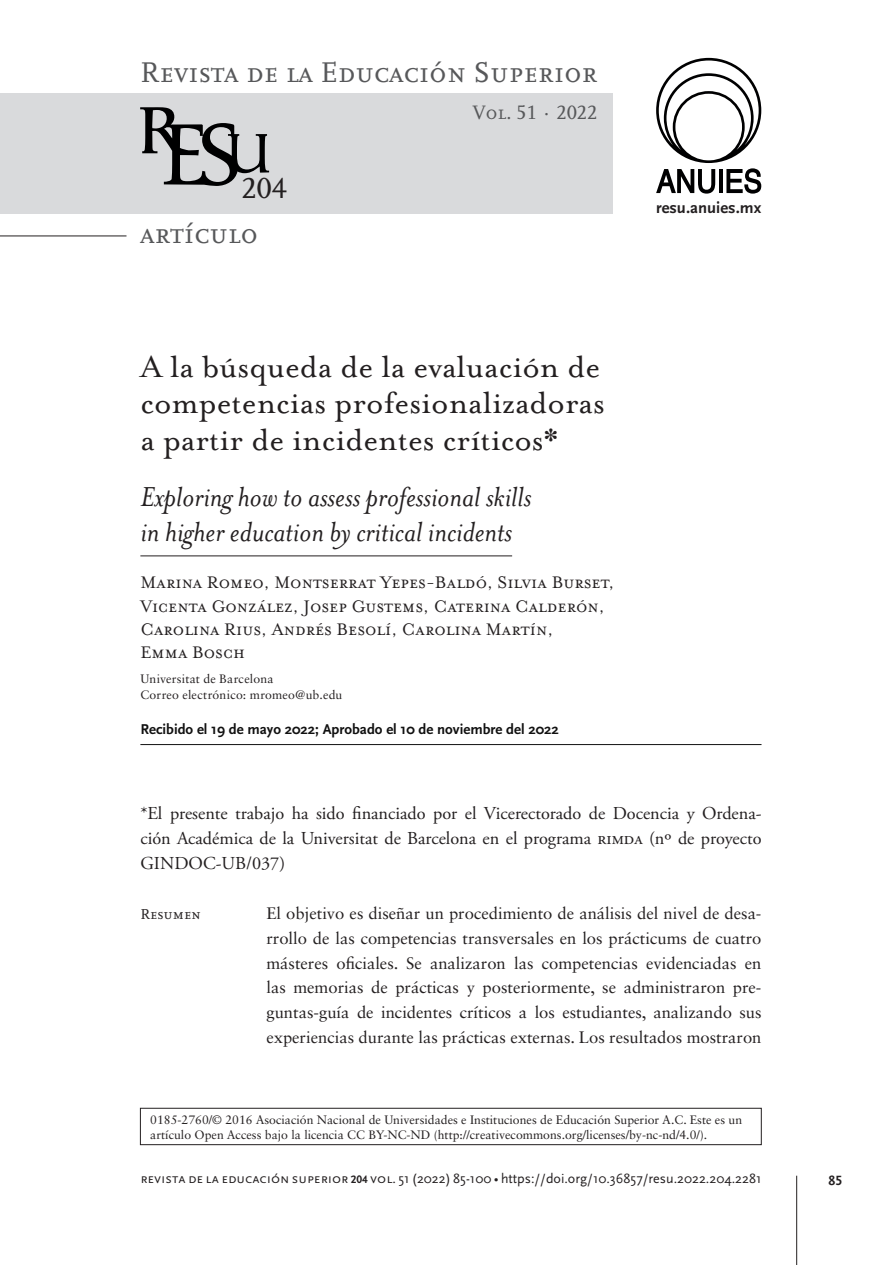
<style>
.page{position:relative;width:893px;height:1265px;background:#fff}
.page>*{position:absolute;margin:0;border:0;box-sizing:border-box;transform-origin:0 0}
.TITULO_original{font:35px/36.8px "Mrs Eaves OT";color:#231f20}
.TITULO_traducido{font:italic 31.5px/35px "Mrs Eaves OT";color:#231f20}
.t1{font:30.45px "Scala Caps";color:#231f20}
.t2{font:29.75px "Scala Caps";color:#57585a}
.t3{font:20.3px "Scala Caps";color:#57585a}
.AUTOR{font:19.25px/23.1px "Mrs Eaves Small Caps OT";color:#231f20}
.Texto_SS{font:18.2px/24.8px "Adobe Garamond Pro";color:#231f20;text-align:justify}
.Texto_Portadilla{font:16.62px/24.8px "Sabon LT Std";color:#231f20;text-align:justify}
.t4{font:700 16.62px "Scala Sans";color:#231f20}
.Texto_Portadilla-2{font:15.05px "Scala Caps";color:#231f20}
.recibido_aceptado{font:700 14.88px "Scala Sans";color:#111}
.t5{font:14px "Scala Sans Regular SC";color:#231f20}
.t6{font:14px "Scala Sans Bold SC";color:#231f20}
.Afiliación_Autores{font:12.25px/14.7px "Sabon LT Std";color:#231f20}
.s1{font-family:"Scala Sans Bold SC";font-size:11.38px}
.s2{font-family:"Scala Sans"}
</style>
<div class="page">
<div style="left:0;top:93px;width:613px;height:120px;background:#d9dadc"></div>
<div style="left:140px;top:1108px;width:621px;height:37px;border:1px solid #231f20"></div>
<svg style="left:140px;top:107px;width:129px;height:79px"></svg>
<svg style="left:656px;top:58px;width:105px;height:136px"></svg>
<hr style="left:796px;top:1176px;width:1px;height:89px;background:#231f20">
<hr style="left:0;top:236px;width:126px;height:1px;background:#231f20">
<hr style="left:140px;top:555px;width:372px;height:1px;background:#231f20">
<hr style="left:140px;top:744px;width:621px;height:1px;background:#111">
<h3 class="t2" style="left:140px;top:56px;width:459px">Revista de la Educación Superior</h3>
<h3 class="t1" style="left:241px;top:172px;width:47px">204</h3>
<h3 class="t2" style="left:140px;top:217px;width:119px">artículo</h3>
<p class="t3" style="left:472px;top:101px;width:126px">Vol. 51 · 2022</p>
<p class="t4" style="left:656px;top:199px;width:107px">resu.anuies.mx</p>
<p class="TITULO_original" style="left:140px;top:348px;width:466px">A la búsqueda de la evaluación de competencias profesionalizadoras a partir de incidentes críticos*</p>
<p class="TITULO_traducido" style="left:140px;top:479px;width:393px">Exploring how to assess professional skills in higher education by critical incidents</p>
<p class="AUTOR" style="left:140px;top:571px;width:476px">Marina Romeo, Montserrat Yepes-Baldó, Silvia Burset, Vicenta González, Josep Gustems, Caterina Calderón, Carolina Rius, Andrés Besolí, Carolina Martín,<br>Emma Bosch</p>
<p class="Afiliación_Autores" style="left:140px;top:672px;width:135px">Universitat de Barcelona</p>
<p class="Afiliación_Autores" style="left:140px;top:687px;width:204px">Correo electrónico: mromeo@ub.edu</p>
<p class="recibido_aceptado" style="left:140px;top:721px;width:420px">Recibido el 19 de mayo 2022; Aprobado el 10 de noviembre del 2022</p>
<p class="Texto_SS" style="left:140px;top:802px;width:623px">*El presente trabajo ha sido financiado por el Vicerectorado de Docencia y Ordena&shy;ción Académica de la Universitat de Barcelona en el programa rimda (nº de proyecto GINDOC-UB/037)</p>
<p class="Texto_Portadilla-2" style="left:140px;top:906px;width:62px">Resumen</p>
<p class="Texto_Portadilla" style="left:266px;top:900px;width:497px">El objetivo es diseñar un procedimiento de análisis del nivel de desa&shy;rrollo de las competencias transversales en los prácticums de cuatro másteres oficiales. Se analizaron las competencias evidenciadas en las memorias de prácticas y posteriormente, se administraron pre&shy;guntas-guía de incidentes críticos a los estudiantes, analizando sus experiencias durante las prácticas externas. Los resultados mostraron</p>
<p class="Afiliación_Autores" style="left:150px;top:1112px;width:593px">0185-2760/© 2016 Asociación Nacional de Universidades e Instituciones de Educación Superior A.C. Este es un artículo Open Access bajo la licencia CC BY-NC-ND (http://creativecommons.org/licenses/by-nc-nd/4.0/).</p>
<p class="t5" style="left:140px;top:1171px;width:623px">revista de la educación superior <span class="s1">204</span> vol. 51 (2022) 85-100 • <span class="s2">https://doi.org/10.36857/resu.2022.204.2281</span></p>
<p class="t6" style="left:828px;top:1173px;width:15px">85</p>
</div>
